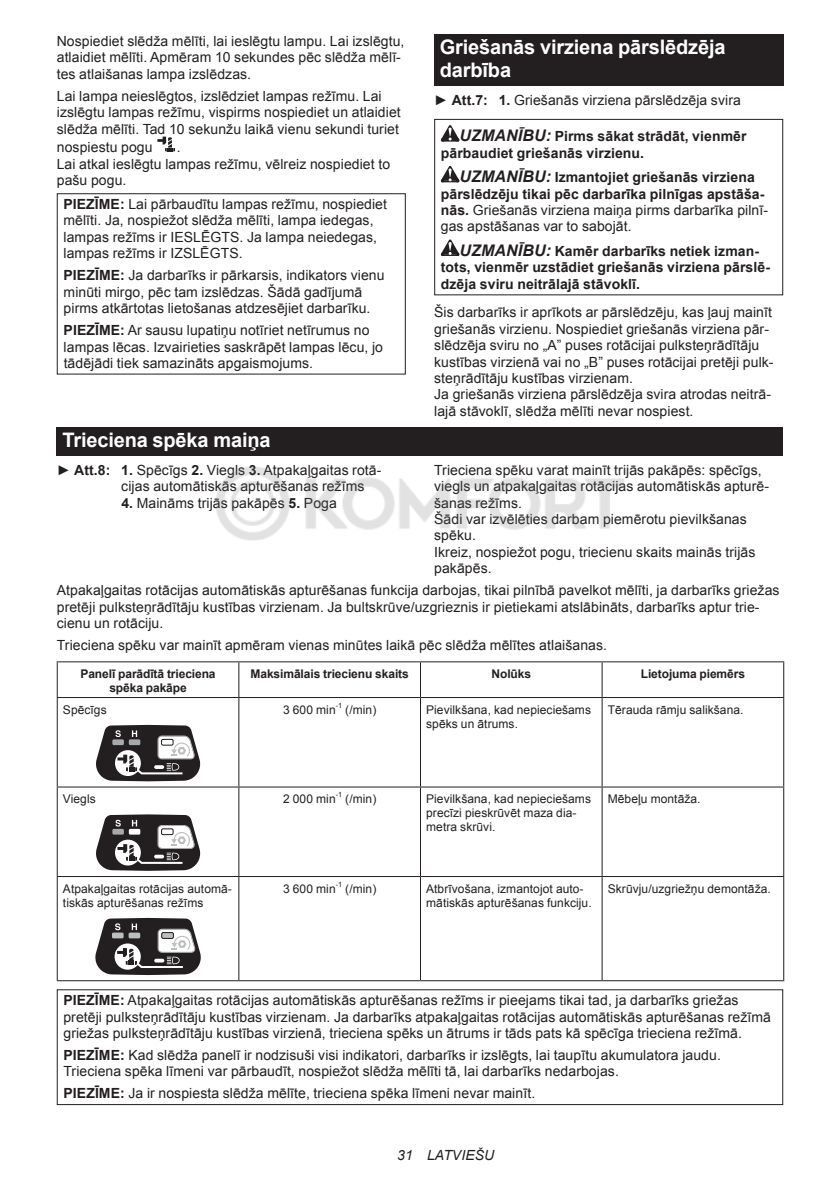
<style>
.page{position:relative;width:840px;height:1191px;background:#fff}
.page>*{position:absolute;margin:0;border:0;box-sizing:border-box;transform-origin:0 0}
.t1{font:700 20px/23.4px "Arial";letter-spacing:-.01em;color:#fff}
.t2{font:14px/16.4px "Arial";letter-spacing:.005em;color:#231f20}
.t3{font:700 14px/16.4px "Arial";letter-spacing:.005em;color:#231f20}
.t4{font:italic 14px "Arial";letter-spacing:.005em;color:#231f20}
.t5{font:12px/14px "Arial";letter-spacing:.005em;color:#231f20}
.t6{font:700 12px/14px "Arial";letter-spacing:-.01em;color:#231f20;text-align:center}
.t7{font:7.2px "Arial";color:#231f20}
.s1{font-weight:700}
.s2{font-style:italic;font-size:16px}
.s3{font-weight:400}
</style>
<div class="page">
<svg style="left:157px;top:137px;width:18px;height:15px"></svg>
<div style="left:57px;top:193px;width:348px;height:181px;border:1px solid #231f20"></div>
<div style="left:434px;top:34px;width:348px;height:52px;background:#231f20"></div>
<svg style="left:440px;top:125px;width:19px;height:16px"></svg>
<svg style="left:440px;top:166px;width:19px;height:16px"></svg>
<svg style="left:440px;top:239px;width:19px;height:17px"></svg>
<div style="left:434px;top:119px;width:348px;height:176px;border:1px solid #231f20"></div>
<div style="left:57px;top:427px;width:725px;height:28px;background:#231f20"></div>
<hr style="left:57px;top:661px;width:182px;height:1px;background:#231f20">
<hr style="left:57px;top:662px;width:1px;height:35px;background:#231f20">
<hr style="left:239px;top:661px;width:181px;height:1px;background:#231f20">
<hr style="left:238px;top:662px;width:1px;height:35px;background:#231f20">
<hr style="left:420px;top:661px;width:181px;height:1px;background:#231f20">
<hr style="left:420px;top:662px;width:1px;height:35px;background:#231f20">
<hr style="left:601px;top:661px;width:182px;height:1px;background:#231f20">
<hr style="left:601px;top:662px;width:1px;height:35px;background:#231f20">
<hr style="left:782px;top:662px;width:1px;height:35px;background:#231f20">
<hr style="left:57px;top:697px;width:182px;height:1px;background:#231f20">
<hr style="left:57px;top:698px;width:1px;height:88px;background:#231f20">
<hr style="left:239px;top:697px;width:181px;height:1px;background:#231f20">
<hr style="left:238px;top:698px;width:1px;height:88px;background:#231f20">
<hr style="left:420px;top:697px;width:181px;height:1px;background:#231f20">
<hr style="left:420px;top:698px;width:1px;height:88px;background:#231f20">
<hr style="left:601px;top:697px;width:182px;height:1px;background:#231f20">
<hr style="left:601px;top:698px;width:1px;height:88px;background:#231f20">
<hr style="left:782px;top:698px;width:1px;height:88px;background:#231f20">
<hr style="left:57px;top:786px;width:182px;height:1px;background:#231f20">
<hr style="left:57px;top:787px;width:1px;height:89px;background:#231f20">
<hr style="left:239px;top:786px;width:181px;height:1px;background:#231f20">
<hr style="left:238px;top:787px;width:1px;height:89px;background:#231f20">
<hr style="left:420px;top:786px;width:181px;height:1px;background:#231f20">
<hr style="left:420px;top:787px;width:1px;height:89px;background:#231f20">
<hr style="left:601px;top:786px;width:182px;height:1px;background:#231f20">
<hr style="left:601px;top:787px;width:1px;height:89px;background:#231f20">
<hr style="left:782px;top:787px;width:1px;height:89px;background:#231f20">
<hr style="left:57px;top:876px;width:182px;height:1px;background:#231f20">
<hr style="left:57px;top:877px;width:1px;height:103px;background:#231f20">
<hr style="left:239px;top:876px;width:181px;height:1px;background:#231f20">
<hr style="left:238px;top:877px;width:1px;height:103px;background:#231f20">
<hr style="left:420px;top:876px;width:181px;height:1px;background:#231f20">
<hr style="left:420px;top:877px;width:1px;height:103px;background:#231f20">
<hr style="left:601px;top:876px;width:182px;height:1px;background:#231f20">
<hr style="left:601px;top:877px;width:1px;height:103px;background:#231f20">
<hr style="left:782px;top:877px;width:1px;height:103px;background:#231f20">
<hr style="left:57px;top:980px;width:182px;height:1px;background:#231f20">
<hr style="left:239px;top:980px;width:181px;height:1px;background:#231f20">
<hr style="left:420px;top:980px;width:181px;height:1px;background:#231f20">
<hr style="left:601px;top:980px;width:182px;height:1px;background:#231f20">
<svg style="left:96px;top:725px;width:104px;height:56px"></svg>
<svg style="left:96px;top:814px;width:104px;height:57px"></svg>
<svg style="left:95px;top:918px;width:106px;height:57px"></svg>
<div style="left:57px;top:989px;width:725px;height:116px;border:1px solid #231f20"></div>
<img style="left:216px;top:467px;width:409px;height:73px">
<p class="t2" style="left:57px;top:33px;width:349px">Nospiediet slēdža mēlīti, lai ieslēgtu lampu. Lai izslēgtu, atlaidiet mēlīti. Apmēram 10 sekundes pēc slēdža mēlī&shy;tes atlaišanas lampa izslēdzas.</p>
<p class="t2" style="left:57px;top:88px;width:345px">Lai lampa neieslēgtos, izslēdziet lampas režīmu. Lai izslēgtu lampas režīmu, vispirms nospiediet un atlaidiet slēdža mēlīti. Tad 10 sekunžu laikā vienu sekundi turiet</p>
<p class="t2" style="left:57px;top:140px;width:97px">nospiestu pogu</p>
<p class="t2" style="left:57px;top:140px;width:335px;text-indent:120px">.<br>Lai atkal ieslēgtu lampas režīmu, vēlreiz nospiediet to pašu pogu.</p>
<p class="t2" style="left:63px;top:196px;width:325px"><span class="s1">PIEZĪME:</span> Lai pārbaudītu lampas režīmu, nospiediet mēlīti. Ja, nospiežot slēdža mēlīti, lampa iedegas, lampas režīms ir IESLĒGTS. Ja lampa neiedegas, lampas režīms ir IZSLĒGTS.</p>
<p class="t2" style="left:63px;top:267px;width:322px"><span class="s1">PIEZĪME:</span> Ja darbarīks ir pārkarsis, indikators vienu minūti mirgo, pēc tam izslēdzas. Šādā gadījumā pirms atkārtotas lietošanas atdzesējiet darbarīku.</p>
<p class="t2" style="left:64px;top:322px;width:321px"><span class="s1">PIEZĪME:</span> Ar sausu lupatiņu notīriet netīrumus no lampas lēcas. Izvairieties saskrāpēt lampas lēcu, jo tādējādi tiek samazināts apgaismojums.</p>
<h1 class="t1" style="left:439px;top:36px;width:287px">Griešanās virziena pārslēdzēja darbība</h1>
<p class="t2" style="left:434px;top:92px;width:308px">► <span class="s1">Att.7: 1.</span> Griešanās virziena pārslēdzēja svira</p>
<p class="t3" style="left:440px;top:129px;width:307px;text-indent:19px"><span class="s2">UZMANĪBU:</span> Pirms sākat strādāt, vienmēr pārbaudiet griešanās virzienu.</p>
<p class="t3" style="left:440px;top:170px;width:328px;text-indent:19px"><span class="s2">UZMANĪBU:</span> Izmantojiet griešanās virziena pārslēdzēju tikai pēc darbarīka pilnīgas apstāša&shy;nās. <span class="s3">Griešanās virziena maiņa pirms darbarīka pilnī&shy;gas apstāšanas var to sabojāt.</span></p>
<p class="t3" style="left:440px;top:243px;width:330px;text-indent:19px"><span class="s2">UZMANĪBU:</span> Kamēr darbarīks netiek izman&shy;tots, vienmēr uzstādiet griešanās virziena pārslē&shy;dzēja sviru neitrālajā stāvoklī.</p>
<p class="t2" style="left:434px;top:304px;width:341px">Šis darbarīks ir aprīkots ar pārslēdzēju, kas ļauj mainīt griešanās virzienu. Nospiediet griešanās virziena pār&shy;slēdzēja sviru no „A” puses rotācijai pulksteņrādītāju kustības virzienā vai no „B” puses rotācijai pretēji pulk&shy;steņrādītāju kustības virzienam.<br>Ja griešanās virziena pārslēdzēja svira atrodas neitrā&shy;lajā stāvoklī, slēdža mēlīti nevar nospiest.</p>
<h1 class="t1" style="left:62px;top:429px;width:209px">Trieciena spēka maiņa</h1>
<p class="t2" style="left:121px;top:462px;width:261px;text-indent:-64px">► <span class="s1">Att.8: 1.</span> Spēcīgs <span class="s1">2.</span> Viegls <span class="s1">3.</span> Atpakaļgaitas rotā&shy;cijas automātiskās apturēšanas režīms</p>
<p class="t2" style="left:121px;top:494px;width:217px"><span class="s1">4.</span> Maināms trijās pakāpēs <span class="s1">5.</span> Poga</p>
<p class="t2" style="left:434px;top:462px;width:336px">Trieciena spēku varat mainīt trijās pakāpēs: spēcīgs, viegls un atpakaļgaitas rotācijas automātiskās apturē&shy;šanas režīms.<br>Šādi var izvēlēties darbam piemērotu pievilkšanas spēku.<br>Ikreiz, nospiežot pogu, triecienu skaits mainās trijās pakāpēs.</p>
<p class="t2" style="left:57px;top:582px;width:724px">Atpakaļgaitas rotācijas automātiskās apturēšanas funkcija darbojas, tikai pilnībā pavelkot mēlīti, ja darbarīks griežas pretēji pulksteņrādītāju kustības virzienam. Ja bultskrūve/uzgrieznis ir pietiekami atslābināts, darbarīks aptur trie&shy;cienu un rotāciju.</p>
<p class="t2" style="left:57px;top:637px;width:551px">Trieciena spēku var mainīt apmēram vienas minūtes laikā pēc slēdža mēlītes atlaišanas.</p>
<p class="t6" style="left:80px;top:667px;width:137px">Panelī parādītā trieciena spēka pakāpe</p>
<p class="t6" style="left:250px;top:667px;width:160px">Maksimālais triecienu skaits</p>
<p class="t6" style="left:491px;top:667px;width:41px">Nolūks</p>
<p class="t6" style="left:640px;top:667px;width:106px">Lietojuma piemērs</p>
<p class="t5" style="left:63px;top:702px;width:45px">Spēcīgs</p>
<p class="t5" style="left:283px;top:703px;width:54px">3 600 min</p>
<p class="t7" style="left:335px;top:702px;width:8px">-1</p>
<p class="t5" style="left:345px;top:702px;width:33px">(/min)</p>
<p class="t5" style="left:426px;top:703px;width:166px">Pievilkšana, kad nepieciešams spēks un ātrums.</p>
<p class="t5" style="left:607px;top:702px;width:137px">Tērauda rāmju salikšana.</p>
<p class="t5" style="left:63px;top:793px;width:34px">Viegls</p>
<p class="t5" style="left:283px;top:793px;width:54px">2 000 min</p>
<p class="t7" style="left:335px;top:791px;width:8px">-1</p>
<p class="t5" style="left:345px;top:792px;width:33px">(/min)</p>
<p class="t5" style="left:426px;top:793px;width:166px">Pievilkšana, kad nepieciešams precīzi pieskrūvēt maza dia&shy;metra skrūvi.</p>
<p class="t5" style="left:607px;top:792px;width:94px">Mēbeļu montāža.</p>
<p class="t5" style="left:63px;top:881px;width:170px">Atpakaļgaitas rotācijas automā&shy;tiskās apturēšanas režīms</p>
<p class="t5" style="left:283px;top:882px;width:54px">3 600 min</p>
<p class="t7" style="left:335px;top:881px;width:8px">-1</p>
<p class="t5" style="left:345px;top:881px;width:33px">(/min)</p>
<p class="t5" style="left:426px;top:881px;width:167px">Atbrīvošana, izmantojot auto&shy;mātiskās apturēšanas funkciju.</p>
<p class="t5" style="left:607px;top:881px;width:164px">Skrūvju/uzgriežņu demontāža.</p>
<p class="t2" style="left:63px;top:992px;width:708px"><span class="s1">PIEZĪME:</span> Atpakaļgaitas rotācijas automātiskās apturēšanas režīms ir pieejams tikai tad, ja darbarīks griežas pretēji pulksteņrādītāju kustības virzienam. Ja darbarīks atpakaļgaitas rotācijas automātiskās apturēšanas režīmā griežas pulksteņrādītāju kustības virzienā, trieciena spēks un ātrums ir tāds pats kā spēcīga trieciena režīmā.</p>
<p class="t2" style="left:63px;top:1047px;width:658px"><span class="s1">PIEZĪME:</span> Kad slēdža panelī ir nodzisuši visi indikatori, darbarīks ir izslēgts, lai taupītu akumulatora jaudu.<br>Trieciena spēka līmeni var pārbaudīt, nospiežot slēdža mēlīti tā, lai darbarīks nedarbojas.</p>
<p class="t2" style="left:63px;top:1085px;width:473px"><span class="s1">PIEZĪME:</span> Ja ir nospiesta slēdža mēlīte, trieciena spēka līmeni nevar mainīt.</p>
<p class="t4" style="left:397px;top:1147px;width:99px">31 LATVIEŠU</p>
</div>
